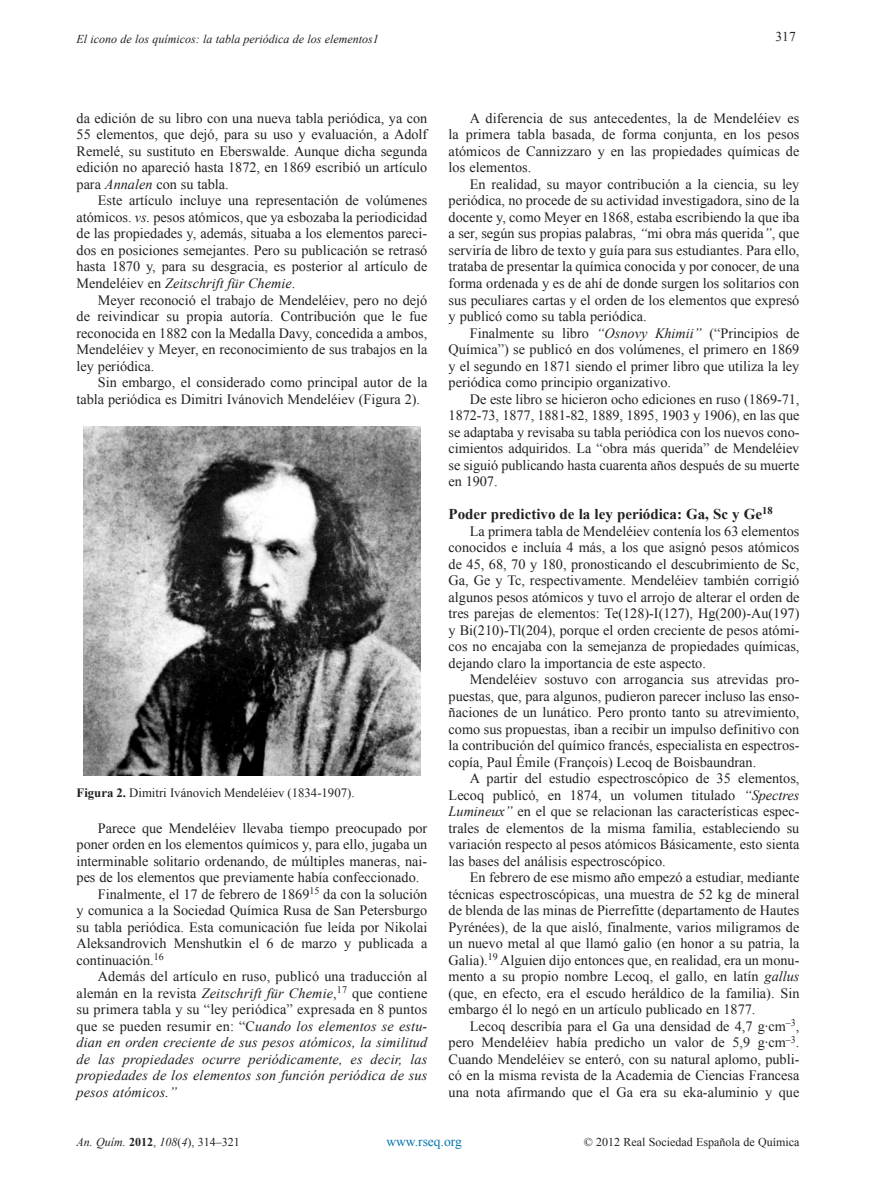
<style>
.page{position:relative;width:893px;height:1191px;background:#fff}
.page>*{position:absolute;margin:0;border:0;box-sizing:border-box;transform-origin:0 0}
.t1{font:700 15px "Times New Roman";color:#231f20}
.t2{font:14.25px/16.5px "Times New Roman";color:#231f20;text-align:justify}
.t3{font:italic 14.25px "Times New Roman";letter-spacing:.01em;color:#231f20}
.t4{font:13.5px "Times New Roman";color:#0073ae}
.t5{font:13.5px "Times New Roman";color:#231f20}
.t6{font:12.75px "Times New Roman";color:#231f20}
.t7{font:italic 12px "Times New Roman";color:#231f20}
.t8{font:12px "Times New Roman";color:#231f20}
.s1{font-style:italic}
.s2{font-weight:700}
.s3{font-style:normal}
.s4{font-weight:700;font-style:normal}
</style>
<div class="page">
<img style="left:83px;top:427px;width:338px;height:348px">
<p class="t7" style="left:77px;top:34px;width:304px">El icono de los químicos: la tabla periódica de los elementos1</p>
<p class="t5" style="left:775px;top:32px;width:22px">317</p>
<p class="t2" style="left:77px;top:111px;width:352px">da edición de su libro con una nueva tabla periódica, ya con 55 elementos, que dejó, para su uso y evaluación, a Adolf Remelé, su sustituto en Eberswalde. Aunque dicha segunda edición no apareció hasta 1872, en 1869 escribió un artículo para <span class="s1">Annalen</span> con su tabla.</p>
<p class="t2" style="left:77px;top:194px;width:352px;text-indent:21px">Este artículo incluye una representación de volúmenes atómicos. <span class="s1">vs.</span> pesos atómicos, que ya esbozaba la periodicidad de las propiedades y, además, situaba a los elementos pareci&shy;dos en posiciones semejantes. Pero su publicación se retrasó hasta 1870 y, para su desgracia, es posterior al artículo de Mendeléiev en <span class="s1">Zeitschrift für Chemie</span>.</p>
<p class="t2" style="left:77px;top:293px;width:352px;text-indent:21px">Meyer reconoció el trabajo de Mendeléiev, pero no dejó de reivindicar su propia autoría. Contribución que le fue reconocida en 1882 con la Medalla Davy, concedida a ambos, Mendeléiev y Meyer, en reconocimiento de sus trabajos en la ley periódica.</p>
<p class="t2" style="left:77px;top:375px;width:352px;text-indent:21px">Sin embargo, el considerado como principal autor de la tabla periódica es Dimitri Ivánovich Mendeléiev (Figura 2).</p>
<p class="t6" style="left:77px;top:787px;width:279px"><span class="s2">Figura 2.</span> Dimitri Ivánovich Mendeléiev (1834-1907).</p>
<p class="t2" style="left:98px;top:821px;width:331px">Parece que Mendeléiev llevaba tiempo preocupado por</p>
<p class="t2" style="left:77px;top:837px;width:352px">poner orden en los elementos químicos y, para ello, jugaba un</p>
<p class="t2" style="left:77px;top:854px;width:352px">interminable solitario ordenando, de múltiples maneras, nai-</p>
<p class="t2" style="left:77px;top:870px;width:344px">pes de los elementos que previamente había confeccionado.</p>
<p class="t2" style="left:98px;top:887px;width:331px">Finalmente, el 17 de febrero de 1869<sup>15</sup> da con la solución</p>
<p class="t2" style="left:77px;top:903px;width:352px">y comunica a la Sociedad Química Rusa de San Petersburgo</p>
<p class="t2" style="left:77px;top:920px;width:352px">su tabla periódica. Esta comunicación fue leída por Nikolai</p>
<p class="t2" style="left:77px;top:936px;width:352px">Aleksandrovich Menshutkin el 6 de marzo y publicada a</p>
<p class="t2" style="left:77px;top:953px;width:89px">continuación.<sup>16</sup></p>
<p class="t2" style="left:98px;top:969px;width:331px">Además del artículo en ruso, publicó una traducción al</p>
<p class="t2" style="left:77px;top:986px;width:352px">alemán en la revista <span class="s1">Zeitschrift für Chemie</span>,<sup>17</sup> que contiene</p>
<p class="t2" style="left:77px;top:1002px;width:352px">su primera tabla y su “ley periódica” expresada en 8 puntos</p>
<p class="t3" style="left:77px;top:1021px;width:352px"><span class="s3">que se pueden resumir en: “C</span>uando los elementos se estu-</p>
<p class="t3" style="left:77px;top:1037px;width:352px">dian en orden creciente de sus pesos atómicos, la similitud</p>
<p class="t3" style="left:77px;top:1054px;width:352px">de las propiedades ocurre periódicamente, es decir, las</p>
<p class="t3" style="left:77px;top:1070px;width:352px">propiedades de los elementos son función periódica de sus</p>
<p class="t3" style="left:77px;top:1087px;width:102px">pesos atómicos.”</p>
<p class="t2" style="left:449px;top:111px;width:352px;text-indent:21px">A diferencia de sus antecedentes, la de Mendeléiev es la primera tabla basada, de forma conjunta, en los pesos atómicos de Cannizzaro y en las propiedades químicas de los elementos.</p>
<p class="t2" style="left:449px;top:177px;width:352px;text-indent:21px">En realidad, su mayor contribución a la ciencia, su ley periódica, no procede de su actividad investigadora, sino de la docente y, como Meyer en 1868, estaba escribiendo la que iba a ser, según sus propias palabras, <span class="s1">“</span>mi obra más querida<span class="s1">”</span>, que serviría de libro de texto y guía para sus estudiantes. Para ello, trataba de presentar la química conocida y por conocer, de una forma ordenada y es de ahí de donde surgen los solitarios con sus peculiares cartas y el orden de los elementos que expresó y publicó como su tabla periódica.</p>
<p class="t2" style="left:449px;top:326px;width:352px;text-indent:21px">Finalmente su libro <span class="s1">“Osnovy Khimii”</span> (“Principios de Química”) se publicó en dos volúmenes, el primero en 1869 y el segundo en 1871 siendo el primer libro que utiliza la ley periódica como principio organizativo.</p>
<p class="t2" style="left:449px;top:392px;width:352px;text-indent:21px">De este libro se hicieron ocho ediciones en ruso (1869-71, 1872-73, 1877, 1881-82, 1889, 1895, 1903 y 1906), en las que se adaptaba y revisaba su tabla periódica con los nuevos cono&shy;cimientos adquiridos. La “obra más querida” de Mendeléiev se siguió publicando hasta cuarenta años después de su muerte en 1907.</p>
<p class="t1" style="left:449px;top:509px;width:326px">Poder predictivo de la ley periódica: Ga, Sc y Ge<sup>18</sup></p>
<p class="t2" style="left:449px;top:524px;width:352px;text-indent:21px">La primera tabla de Mendeléiev contenía los 63 elementos conocidos e incluía 4 más, a los que asignó pesos atómicos de 45, 68, 70 y 180, pronosticando el descubrimiento de Sc, Ga, Ge y Tc, respectivamente. Mendeléiev también corrigió algunos pesos atómicos y tuvo el arrojo de alterar el orden de tres parejas de elementos: Te(128)-I(127), Hg(200)-Au(197) y Bi(210)-Tl(204), porque el orden creciente de pesos atómi&shy;cos no encajaba con la semejanza de propiedades químicas, dejando claro la importancia de este aspecto.</p>
<p class="t2" style="left:449px;top:672px;width:352px;text-indent:21px">Mendeléiev sostuvo con arrogancia sus atrevidas pro&shy;puestas, que, para algunos, pudieron parecer incluso las enso&shy;ñaciones de un lunático. Pero pronto tanto su atrevimiento, como sus propuestas, iban a recibir un impulso definitivo con la contribución del químico francés, especialista en espectros&shy;copía, Paul Émile (François) Lecoq de Boisbaundran.</p>
<p class="t2" style="left:449px;top:771px;width:352px;text-indent:21px">A partir del estudio espectroscópico de 35 elementos, Lecoq publicó, en 1874, un volumen titulado <span class="s1">“Spectres Lumineux”</span> en el que se relacionan las características espec&shy;trales de elementos de la misma familia, estableciendo su variación respecto al pesos atómicos Básicamente, esto sienta las bases del análisis espectroscópico.</p>
<p class="t2" style="left:449px;top:870px;width:352px;text-indent:21px">En febrero de ese mismo año empezó a estudiar, mediante técnicas espectroscópicas, una muestra de 52 kg de mineral de blenda de las minas de Pierrefitte (departamento de Hautes Pyrénées), de la que aisló, finalmente, varios miligramos de un nuevo metal al que llamó galio (en honor a su patria, la Galia).<sup>19</sup> Alguien dijo entonces que, en realidad, era un monu&shy;mento a su propio nombre Lecoq, el gallo, en latín <span class="s1">gallus </span>(que, en efecto, era el escudo heráldico de la familia). Sin embargo él lo negó en un artículo publicado en 1877.</p>
<p class="t2" style="left:449px;top:1019px;width:352px;text-indent:21px">Lecoq describía para el Ga una densidad de 4,7 g·cm<sup>–3</sup>, pero Mendeléiev había predicho un valor de 5,9 g·cm<sup>–3</sup>.<br>Cuando Mendeléiev se enteró, con su natural aplomo, publi&shy;có en la misma revista de la Academia de Ciencias Francesa una nota afirmando que el Ga era su eka-aluminio y que</p>
<p class="t7" style="left:77px;top:1138px;width:165px">An. Quím. <span class="s4">2012</span><span class="s3">,</span> 108<span class="s3">(</span>4<span class="s3">), 314–321</span></p>
<p class="t4" style="left:386px;top:1137px;width:77px">www.rseq.org</p>
<p class="t8" style="left:584px;top:1138px;width:217px">© 2012 Real Sociedad Española de Química</p>
</div>
